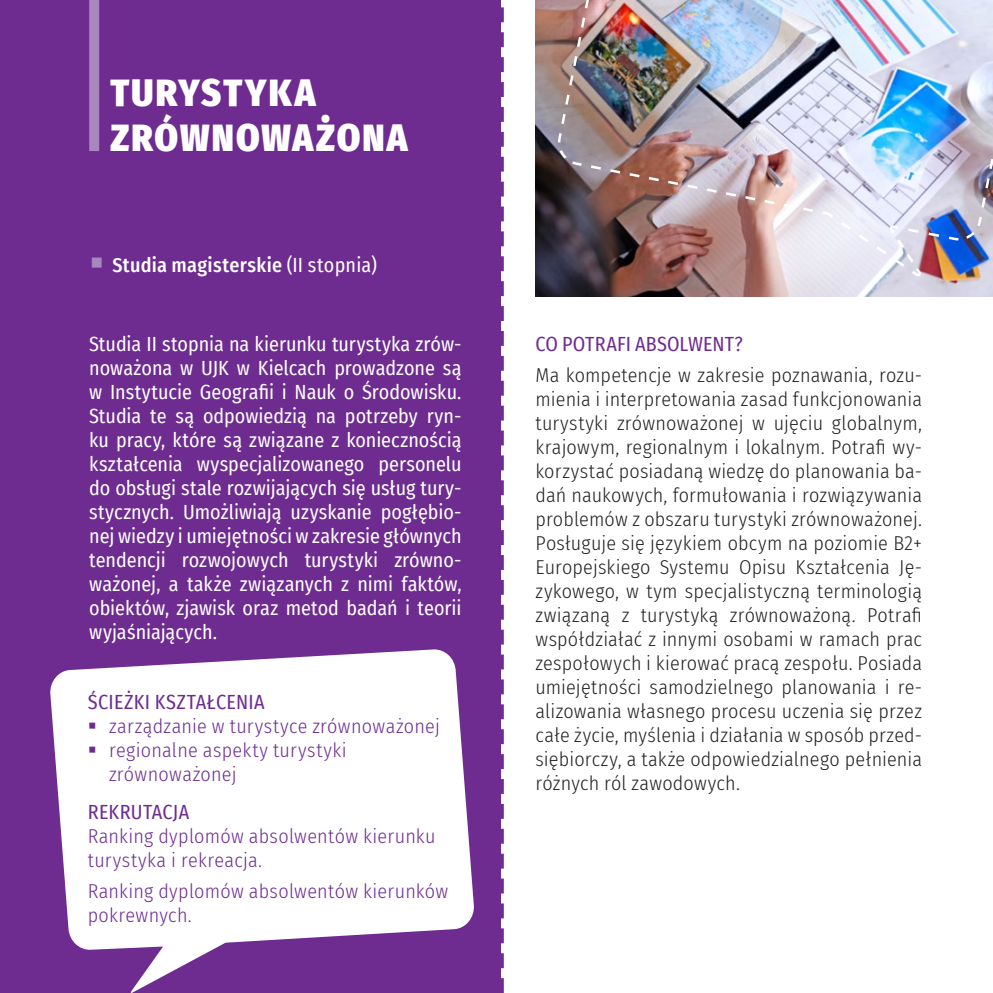
<style>
.page{position:relative;width:993px;height:993px;background:#fff}
.page>*{position:absolute;margin:0;border:0;box-sizing:border-box;transform-origin:0 0}
.t1{font:900 37.5px/45px "Fira Sans Condensed";letter-spacing:.055em;color:#fff}
.t2{font:300 20px/24px "Fira Sans Condensed";letter-spacing:.01em;color:#231f20;text-align:justify}
.t3{font:20px/24px "Fira Sans Condensed";color:#fff;text-align:justify}
.t4{font:300 20px/24px "Fira Sans Condensed";letter-spacing:.015em;color:#6e2c91}
.t5{font:20px "Fira Sans Condensed";letter-spacing:.01em;color:#6e2c91}
.t6{font:500 20px "Fira Sans Condensed";letter-spacing:.015em;color:#fff}
.s1{font-weight:400}
</style>
<div class="page">
<div style="left:0;top:0;width:500px;height:992px;background:#6e2c91"></div>
<img style="left:535px;top:0;width:457px;height:296px">
<svg style="left:50px;top:649px;width:424px;height:343px;fill:#fff"></svg>
<img style="left:556px;top:0;width:436px;height:277px">
<div style="left:89px;top:0;width:10px;height:151px;background:#a787be"></div>
<svg style="left:500px;top:0;width:3px;height:992px"></svg>
<svg style="left:89px;top:722px;width:6px;height:6px"></svg>
<svg style="left:89px;top:746px;width:6px;height:6px"></svg>
<h1 class="t1" style="left:110px;top:67px;width:299px">TURYSTYKA<br>ZRÓWNOWAŻONA</h1>
<p class="t6" style="left:112px;top:249px;width:266px">Studia magisterskie <span class="s1">(II stopnia)</span></p>
<p class="t3" style="left:89px;top:331px;width:374px">Studia II stopnia na kierunku turystyka zrów&shy;noważona w UJK w Kielcach prowadzone są w Instytucie Geografii i Nauk o Środowisku.<br>Studia te są odpowiedzią na potrzeby ryn&shy;ku pracy, które są związane z koniecznością kształcenia wyspecjalizowanego personelu do obsługi stale rozwijających się usług tury&shy;stycznych. Umożliwiają uzyskanie pogłębio&shy;nej wiedzy i umiejętności w zakresie głównych tendencji rozwojowych turystyki zrówno&shy;ważonej, a także związanych z nimi faktów, obiektów, zjawisk oraz metod badań i teorii wyjaśniających.</p>
<p class="t5" style="left:535px;top:329px;width:209px">CO POTRAFI ABSOLWENT?</p>
<p class="t2" style="left:535px;top:363px;width:388px">Ma kompetencje w zakresie poznawania, rozu&shy;mienia i interpretowania zasad funkcjonowania turystyki zrównoważonej w ujęciu globalnym, krajowym, regionalnym i lokalnym. Potrafi wy&shy;korzystać posiadaną wiedzę do planowania ba&shy;dań naukowych, formułowania i rozwiązywania problemów z obszaru turystyki zrównoważonej.<br>Posługuje się językiem obcym na poziomie B2+ Europejskiego Systemu Opisu Kształcenia Ję&shy;zykowego, w tym specjalistyczną terminologią związaną z turystyką zrównoważoną. Potrafi współdziałać z innymi osobami w ramach prac zespołowych i kierować pracą zespołu. Posiada umiejętności samodzielnego planowania i re&shy;alizowania własnego procesu uczenia się przez całe życie, myślenia i działania w sposób przed&shy;siębiorczy, a także odpowiedzialnego pełnienia różnych ról zawodowych.</p>
<p class="t5" style="left:88px;top:686px;width:178px">ŚCIEŻKI KSZTAŁCENIA</p>
<p class="t4" style="left:109px;top:713px;width:332px">zarządzanie w turystyce zrównoważonej regionalne aspekty turystyki zrównoważonej</p>
<p class="t5" style="left:88px;top:797px;width:103px">REKRUTACJA</p>
<p class="t4" style="left:88px;top:823px;width:349px">Ranking dyplomów absolwentów kierunku turystyka i rekreacja.</p>
<p class="t4" style="left:88px;top:879px;width:362px">Ranking dyplomów absolwentów kierunków pokrewnych.</p>
</div>
